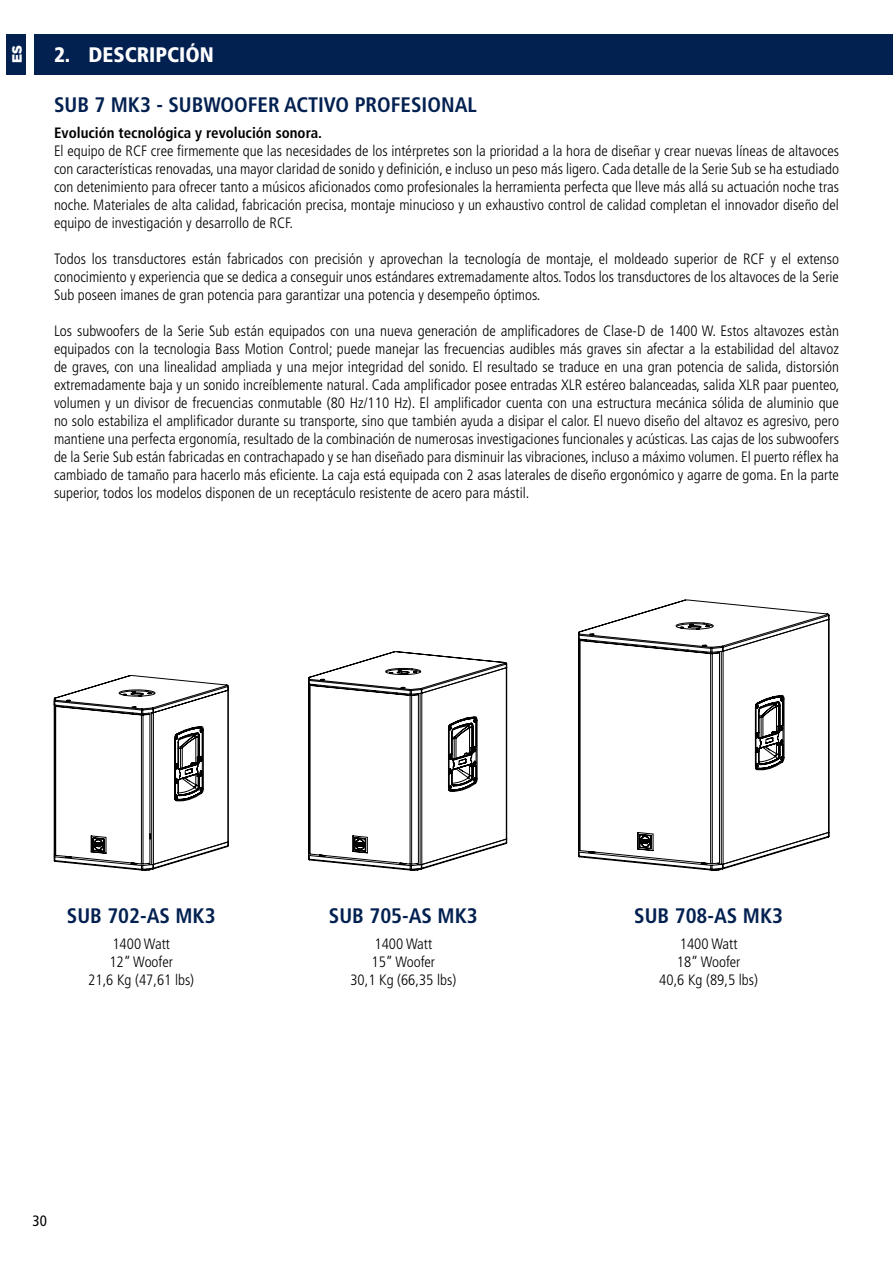
<style>
.page{position:relative;width:893px;height:1263px;background:#fff}
.page>*{position:absolute;margin:0;border:0;box-sizing:border-box;transform-origin:0 0}
.t1{font:700 condensed 21px "Frutiger LT Std";color:#022050}
.t2{font:900 condensed 21px "Frutiger LT Std";color:#fff}
.t3{font:300 condensed 15px/18px "Frutiger LT Std";color:#000;text-align:justify}
.t4{font:700 condensed 15px "Frutiger LT Std";color:#000}
.t5{font:condensed 15px "Frutiger LT Std";color:#000}
.t6{font:900 13.5px "Gotham";color:#fff}
</style>
<div class="page">
<div style="left:6px;top:34px;width:20px;height:41px;background:#022050"></div>
<svg style="left:53px;top:675px;width:176px;height:196px"></svg>
<svg style="left:308px;top:651px;width:200px;height:220px"></svg>
<svg style="left:578px;top:599px;width:252px;height:272px"></svg>
<svg style="left:754px;top:690px;width:31px;height:80px"></svg>
<div style="left:34px;top:34px;width:859px;height:41px;background:#022050"></div>
<p class="t6" style="left:8px;top:63px;width:19px;rotate:-90deg">ES</p>
<h1 class="t2" style="left:54px;top:42px;width:161px">2. DESCRIPCIÓN</h1>
<h1 class="t1" style="left:54px;top:92px;width:424px">SUB 7 MK3 - SUBWOOFER ACTIVO PROFESIONAL</h1>
<p class="t4" style="left:54px;top:124px;width:268px">Evolución tecnológica y revolución sonora.</p>
<p class="t3" style="left:54px;top:142px;width:787px">El equipo de RCF cree firmemente que las necesidades de los intérpretes son la prioridad a la hora de diseñar y crear nuevas líneas de altavoces con características renovadas, una mayor claridad de sonido y definición, e incluso un peso más ligero. Cada detalle de la Serie Sub se ha estudiado con detenimiento para ofrecer tanto a músicos aficionados como profesionales la herramienta perfecta que lleve más allá su actuación noche tras noche. Materiales de alta calidad, fabricación precisa, montaje minucioso y un exhaustivo control de calidad completan el innovador diseño del equipo de investigación y desarrollo de RCF.</p>
<p class="t3" style="left:54px;top:250px;width:787px">Todos los transductores están fabricados con precisión y aprovechan la tecnología de montaje, el moldeado superior de RCF y el extenso conocimiento y experiencia que se dedica a conseguir unos estándares extremadamente altos. Todos los transductores de los altavoces de la Serie Sub poseen imanes de gran potencia para garantizar una potencia y desempeño óptimos.</p>
<p class="t3" style="left:54px;top:322px;width:787px">Los subwoofers de la Serie Sub están equipados con una nueva generación de amplificadores de Clase-D de 1400 W. Estos altavozes estàn equipados con la tecnologia Bass Motion Control; puede manejar las frecuencias audibles más graves sin afectar a la estabilidad del altavoz de graves, con una linealidad ampliada y una mejor integridad del sonido. El resultado se traduce en una gran potencia de salida, distorsión extremadamente baja y un sonido increíblemente natural. Cada amplificador posee entradas XLR estéreo balanceadas, salida XLR paar puenteo, volumen y un divisor de frecuencias conmutable (80 Hz/110 Hz). El amplificador cuenta con una estructura mecánica sólida de aluminio que no solo estabiliza el amplificador durante su transporte, sino que también ayuda a disipar el calor. El nuevo diseño del altavoz es agresivo, pero mantiene una perfecta ergonomía, resultado de la combinación de numerosas investigaciones funcionales y acústicas. Las cajas de los subwoofers de la Serie Sub están fabricadas en contrachapado y se han diseñado para disminuir las vibraciones, incluso a máximo volumen. El puerto réflex ha cambiado de tamaño para hacerlo más eficiente. La caja está equipada con 2 asas laterales de diseño ergonómico y agarre de goma. En la parte superior, todos los modelos disponen de un receptáculo resistente de acero para mástil.</p>
<h1 class="t1" style="left:67px;top:903px;width:150px">SUB 702-AS MK3</h1>
<p class="t3" style="left:88px;top:935px;width:107px;text-align:center">1400 Watt<br>12” Woofer<br>21,6 Kg (47,61 lbs)</p>
<p class="t5" style="left:33px;top:1211px;width:16px">30</p>
<h1 class="t1" style="left:329px;top:903px;width:150px">SUB 705-AS MK3</h1>
<p class="t3" style="left:350px;top:935px;width:107px;text-align:center">1400 Watt<br>15” Woofer<br>30,1 Kg (66,35 lbs)</p>
<h1 class="t1" style="left:634px;top:903px;width:150px">SUB 708-AS MK3</h1>
<p class="t3" style="left:659px;top:935px;width:100px;text-align:center">1400 Watt<br>18” Woofer<br>40,6 Kg (89,5 lbs)</p>
</div>
